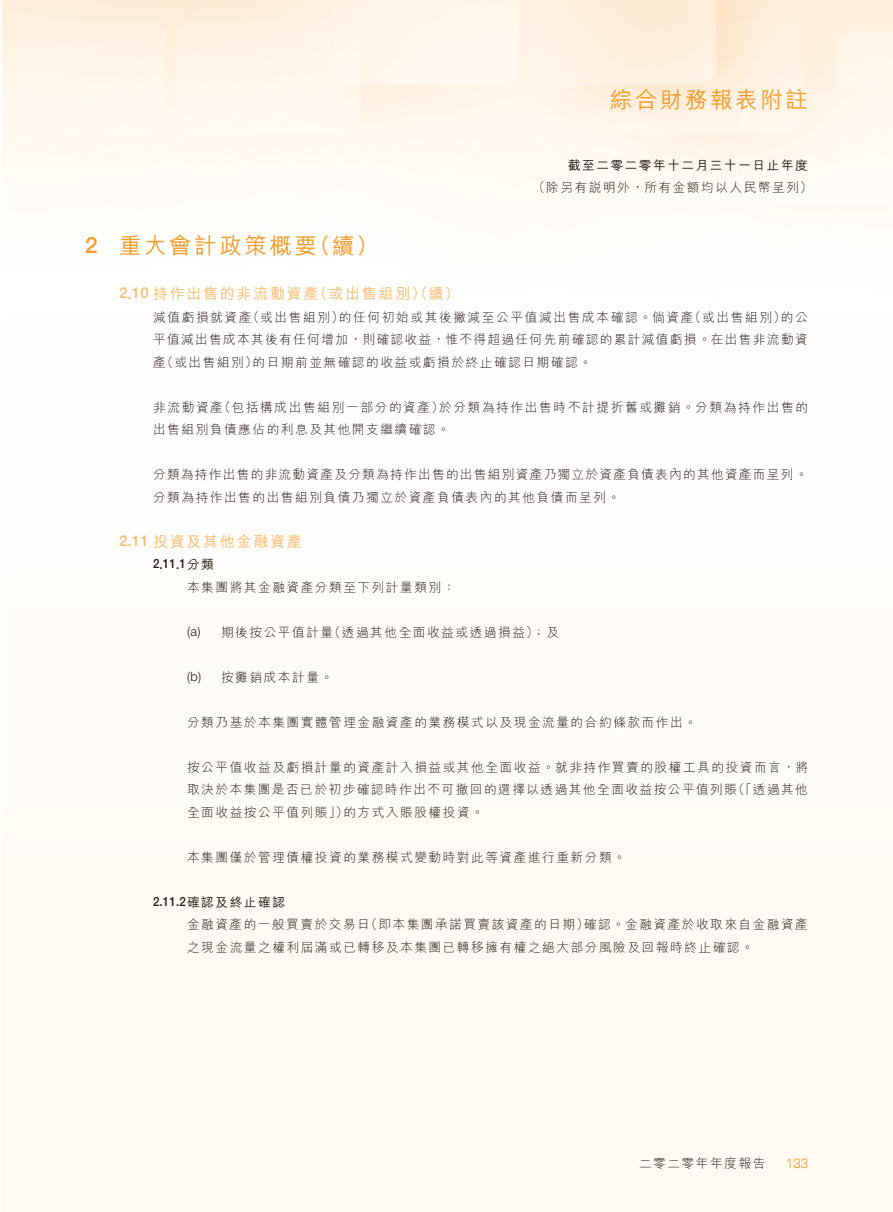
<style>
.page{position:relative;width:893px;height:1212px;background:#fff}
.page>*{position:absolute;margin:0;border:0;box-sizing:border-box;transform-origin:0 0}
.t1{font:500 22.5px "M Hei HK";letter-spacing:.115em;color:#f49b2c}
.t2{font:500 15px "M Hei HK";letter-spacing:.115em;color:#f8ba6e}
.t3{font:300 12.75px/22.5px "M Hei HK";letter-spacing:.115em;color:#231916;text-align:justify}
.t4{font:300 12.75px/22.5px "M Hei HK";letter-spacing:.095em;color:#231916}
.t5{font:500 12.75px "M Hei HK";letter-spacing:.115em;color:#231916}
.t6{font:500 12.75px "Helvetica Neue";color:#231916;scale:.9 1}
.t7{font:condensed 12.75px "Eurostile";color:#f49b2c}
.s1{font-family:"Helvetica Neue"}
.s2{font-family:"M Hei HK"}
.s3{font-family:"Helvetica Neue";font-weight:500}
.s4{font-weight:500}
</style>
<div class="page">
<div style="left:2px;top:306px;width:891px;height:906px;background:#fffaf3"></div>
<img style="left:2px;top:0;width:891px;height:315px">
<h1 class="t1" style="left:610px;top:84px;width:199px">綜合財務報表附註</h1>
<p class="t5" style="left:568px;top:156px;width:242px">截至二零二零年十二月三十一日止年度</p>
<p class="t3" style="left:533px;top:176px;width:282px">（除另有說明外，所有金額均以人民幣呈列）</p>
<h1 class="t1" style="left:85px;top:229px;width:295px"><span class="s1">2</span> 重大會計政策概要（續）</h1>
<p class="t2" style="left:119px;top:283px;width:342px"><span class="s1">2.10</span> 持作出售的非流動資產（或出售組別）（續）</p>
<p class="t3" style="left:153px;top:305px;width:656px">減值虧損就資產（或出售組別）的任何初始或其後撇減至公平值減出售成本確認。倘資產（或出售組別）的公平值減出售成本其後有任何增加，則確認收益，惟不得超過任何先前確認的累計減值虧損。在出售非流動資產（或出售組別）的日期前並無確認的收益或虧損於終止確認日期確認。</p>
<p class="t3" style="left:153px;top:395px;width:656px">非流動資產（包括構成出售組別一部分的資產）於分類為持作出售時不計提折舊或攤銷。分類為持作出售的出售組別負債應佔的利息及其他開支繼續確認。</p>
<p class="t4" style="left:153px;top:463px;width:656px">分類為持作出售的非流動資產及分類為持作出售的出售組別資產乃獨立於資產負債表內的其他資產而呈列。分類為持作出售的出售組別負債乃獨立於資產負債表內的其他負債而呈列。</p>
<p class="t2" style="left:119px;top:530px;width:184px"><span class="s1">2.11</span> 投資及其他金融資產</p>
<p class="t6" style="left:153px;top:556px;width:69px">2.11.1<span class="s2">分類</span></p>
<p class="t3" style="left:187px;top:575px;width:270px">本集團將其金融資產分類至下列計量類別：</p>
<p class="t3" style="left:187px;top:620px;width:374px"><span class="s1">(a)</span> 期後按公平值計量（透過其他全面收益或透過損益）；及</p>
<p class="t3" style="left:187px;top:665px;width:148px"><span class="s1">(b)</span> 按攤銷成本計量。</p>
<p class="t3" style="left:187px;top:710px;width:511px">分類乃基於本集團實體管理金融資產的業務模式以及現金流量的合約條款而作出。</p>
<p class="t3" style="left:187px;top:755px;width:622px">按公平值收益及虧損計量的資產計入損益或其他全面收益。就非持作買賣的股權工具的投資而言，將取決於本集團是否已於初步確認時作出不可撤回的選擇以透過其他全面收益按公平值列賬（「透過其他全面收益按公平值列賬」）的方式入賬股權投資。</p>
<p class="t3" style="left:187px;top:845px;width:440px">本集團僅於管理債權投資的業務模式變動時對此等資產進行重新分類。</p>
<p class="t3" style="left:187px;top:890px;width:622px;text-align:left;text-indent:-34px"><span class="s3">2.11.2</span><span class="s4">確認及終止確認<br></span>金融資產的一般買賣於交易日（即本集團承諾買賣該資產的日期）確認。金融資產於收取來自金融資產之現金流量之權利屆滿或已轉移及本集團已轉移擁有權之絕大部分風險及回報時終止確認。</p>
<p class="t3" style="left:639px;top:1152px;width:128px">二零二零年年度報告</p>
<p class="t7" style="left:786px;top:1155px;width:23px">133</p>
</div>
